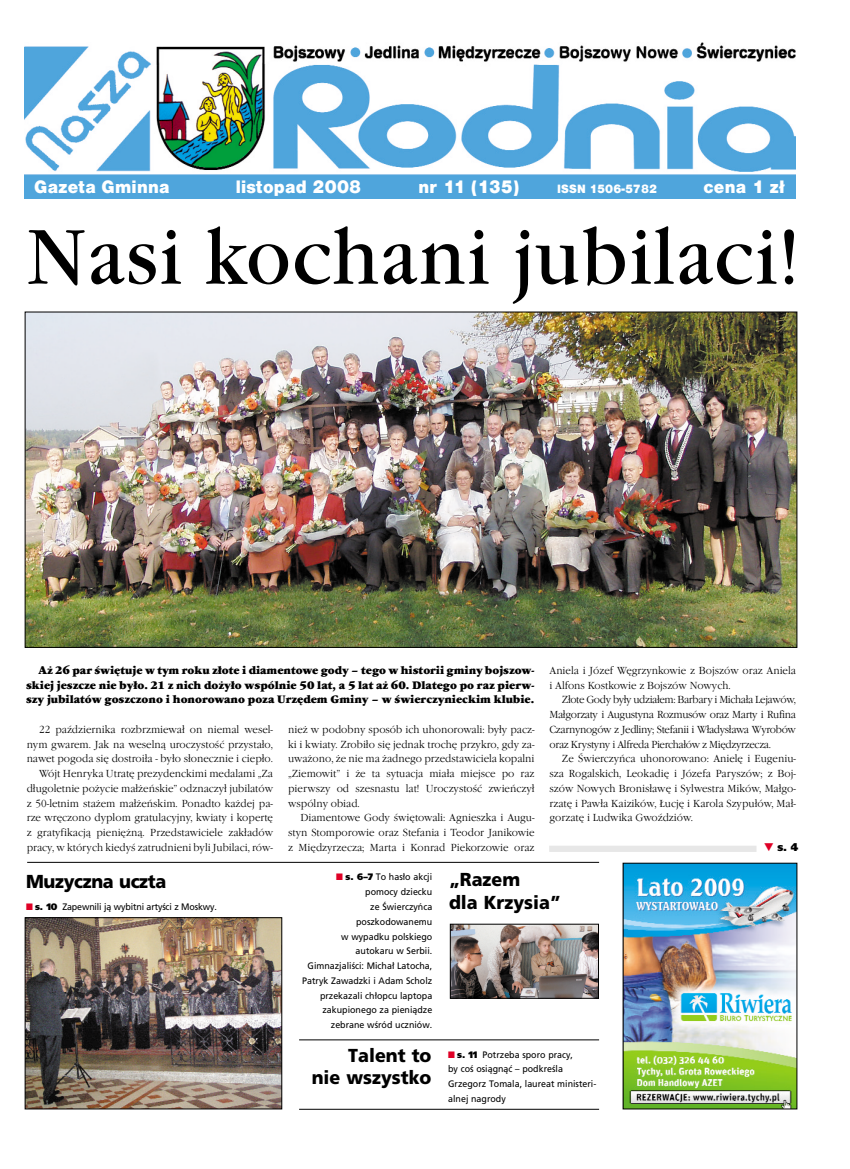
<style>
.page{position:relative;width:850px;height:1169px;background:#fff}
.page>*{position:absolute;margin:0;border:0;box-sizing:border-box;transform-origin:0 0}
.t1{font:80px "Garamond Itc TCE";letter-spacing:.01em;color:#000;scale:.95 1}
.t2{font:900 18.75px "Nimbus Sans DCE";letter-spacing:.015em;color:#fff;scale:.95 1}
.t3{font:900 18.75px/22.5px "Pfrutiger";color:#000;scale:.95 1}
.t4{font:900 18.75px "Pfrutiger";letter-spacing:-.02em;color:#000;scale:.95 1}
.t5{font:900 12.5px "Nimbus Sans DCE";letter-spacing:.015em;color:#fff;scale:.95 1}
.t6{font:900 11.25px/14.8px "Garamond Itc TCE";color:#000;text-align:justify;scale:.95 1}
.t7{font:900 11.25px "Pfrutiger Ultra";color:#000;scale:.95 1}
.t8{font:300 10.62px/14.8px "Garamond Itc TCE";color:#000;text-align:justify;scale:.95 1}
.t9{font:9.38px/14.8px "Pfrutiger Roman";color:#000;text-align:right;scale:.95 1}
.s1{color:#df0026}
.s2{font-family:"Pfrutiger Ultra";font-weight:900}
</style>
<div class="page">
<img style="left:25px;top:43px;width:770px;height:156px">
<div style="left:562px;top:64px;width:235px;height:17px;background:#fff"></div>
<hr style="left:299px;top:1039px;width:300px;height:1px;background:#000">
<hr style="left:299px;top:1109px;width:300px;height:1px;background:#000">
<img style="left:27px;top:314px;width:768px;height:332px">
<hr style="left:27px;top:862px;width:572px;height:1px;background:#000">
<img style="left:27px;top:919px;width:253px;height:188px">
<div style="left:25px;top:917px;width:257px;height:192px;border:1px solid #000"></div>
<img style="left:625px;top:865px;width:170px;height:242px">
<div style="left:549px;top:845px;width:208px;height:7px;background:#e7e7e7"></div>
<img style="left:452px;top:926px;width:145px;height:70px">
<div style="left:450px;top:924px;width:149px;height:74px;border:1px solid #000"></div>
<h2 class="t2" style="left:34px;top:179px;width:144px">Gazeta Gminna</h2>
<h2 class="t2" style="left:236px;top:179px;width:134px">listopad 2008</h2>
<h2 class="t2" style="left:419px;top:179px;width:108px">nr 11 (135)</h2>
<p class="t5" style="left:557px;top:184px;width:107px">ISSN 1506-5782</p>
<h2 class="t2" style="left:703px;top:179px;width:87px">cena 1 zł</h2>
<h1 class="t1" style="left:27px;top:222px;width:815px">Nasi kochani jubilaci!</h1>
<p class="t6" style="left:26px;top:664px;width:537px;text-indent:12px">Aż 26 par świętuje w tym roku złote i diamentowe gody – tego w historii gminy bojszow&shy;skiej jeszcze nie było. 21 z nich dożyło wspólnie 50 lat, a 5 lat aż 60. Dlatego po raz pierw&shy;szy jubilatów goszczono i honorowano poza Urzędem Gminy – w świerczynieckim klubie.</p>
<p class="t8" style="left:27px;top:723px;width:261px;text-align:right">22 października rozbrzmiewał on niemal wesel&shy;nym gwarem. Jak na weselną uroczystość przystało, nawet pogoda się dostroiła - było słonecznie i ciepło.<br>Wójt Henryka Utratę prezydenckimi medalami „Za długoletnie pożycie małżeńskie” odznaczył jubilatów z 50-letnim stażem małżeńskim. Ponadto każdej pa&shy;rze wręczono dyplom gratulacyjny, kwiaty i kopertę z gratyfikacją pieniężną. Przedstawiciele zakładów pracy, w których kiedyś zatrudnieni byli Jubilaci, rów-</p>
<p class="t8" style="left:288px;top:723px;width:261px">nież w podobny sposób ich uhonorowali: były pacz&shy;ki i kwiaty. Zrobiło się jednak trochę przykro, gdy za&shy;uważono, że nie ma żadnego przedstawiciela kopalni „Ziemowit” i że ta sytuacja miała miejsce po raz pierwszy od szesnastu lat! Uroczystość zwieńczył wspólny obiad.</p>
<p class="t8" style="left:288px;top:811px;width:261px;text-indent:12px">Diamentowe Gody świętowali: Agnieszka i Augu&shy;styn Stomporowie oraz Stefania i Teodor Janikowie z Międzyrzecza; Marta i Konrad Piekorzowie oraz</p>
<p class="t8" style="left:550px;top:664px;width:261px">Aniela i Józef Węgrzynkowie z Bojszów oraz Aniela i Alfons Kostkowie z Bojszów Nowych.</p>
<p class="t8" style="left:550px;top:693px;width:261px;text-indent:12px">Złote Gody były udziałem: Barbary i Michała Lejawów, Małgorzaty i Augustyna Rozmusów oraz Marty i Rufina Czarnynogów z Jedliny; Stefanii i Władysława Wyrobów oraz Krystyny i Alfreda Pierchałów z Międzyrzecza.</p>
<p class="t8" style="left:550px;top:752px;width:261px;text-indent:12px">Ze Świerczyńca uhonorowano: Anielę i Eugeniu&shy;sza Rogalskich, Leokadię i Józefa Paryszów; z Boj&shy;szów Nowych Bronisławę i Sylwestra Mików, Małgo&shy;rzatę i Pawła Kaizików, Łucję i Karola Szypułów, Mał&shy;gorzatę i Ludwika Gwoździów.</p>
<p class="t7" style="left:764px;top:843px;width:38px"><span class="s1">▼</span> s. 4</p>
<h2 class="t4" style="left:26px;top:875px;width:149px">Muzyczna uczta</h2>
<p class="t9" style="left:26px;top:900px;width:202px"><span class="s1">■</span> <span class="s2">s. 10</span> Zapewnili jà wybitni artyÊci z Moskwy.</p>
<p class="t9" style="left:302px;top:871px;width:138px"><span class="s1">■</span> <span class="s2">s. 6–7</span> To has∏o akcji pomocy dziecku<br>ze Âwierczyƒca poszkodowanemu<br>w wypadku polskiego autokaru w Serbii.<br>GimnazjaliÊci: Micha∏ Latocha,<br>Patryk Zawadzki i Adam Scholz przekazali ch∏opcu laptopa zakupionego za pieniàdze zebrane wÊród uczniów.</p>
<h2 class="t3" style="left:312px;top:1046px;width:128px;text-align:right">Talent to<br>nie wszystko</h2>
<h2 class="t3" style="left:449px;top:870px;width:119px">„Razem<br>dla Krzysia”</h2>
<p class="t9" style="left:448px;top:1048px;width:157px;text-align:left"><span class="s1">■</span> <span class="s2">s. 11</span> Potrzeba sporo pracy,<br>by coÊ osiàgnàç – podkreÊla<br>Grzegorz Tomala, laureat ministeri&shy;alnej nagrody</p>
</div>
